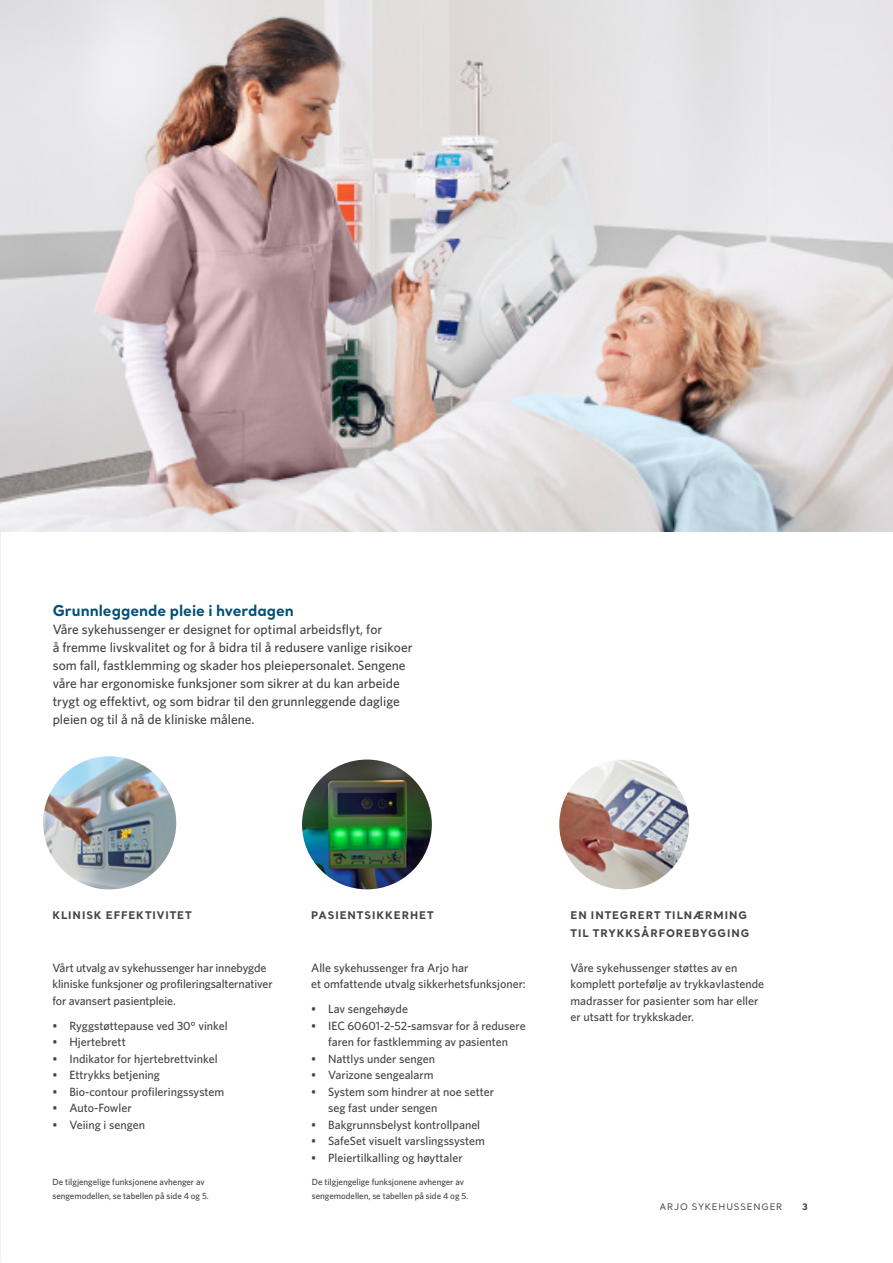
<style>
.page{position:relative;width:893px;height:1263px;background:#fff}
.page>*{position:absolute;margin:0;border:0;box-sizing:border-box;transform-origin:0 0}
.Sub-heading_body_cop{font:700 15px "Santral";letter-spacing:-.005em;color:#015174}
.Indent_body_copy_Whi{font:500 13.5px/18px "Whitney";color:#434342}
.Caption_Whitney_Medi{font:500 12px/16.5px "Whitney";color:#434342}
.Optional_sub-heading{font:500 12px/16.5px "Whitney";letter-spacing:-.01em;color:#434342}
.Optional_sub-heading-2{font:700 10.5px/18px "Santral";letter-spacing:.09em;color:#434342}
.Information_text_Whi{font:500 9px/13.5px "Whitney";letter-spacing:-.005em;color:#434342}
.t1{font:9px "Santral";letter-spacing:.09em;color:#434342}
.t2{font:700 9px "Santral";color:#434342}
</style>
<div class="page">
<img style="left:0;top:503px;width:1px;height:760px">
<img style="left:0;top:0;width:893px;height:531px">
<img style="left:559px;top:759px;width:130px;height:130px;border-radius:65px">
<img style="left:302px;top:759px;width:130px;height:130px;border-radius:65px">
<img style="left:43px;top:756px;width:133px;height:133px;border-radius:67px">
<p class="Sub-heading_body_cop" style="left:53px;top:600px;width:243px">Grunnleggende pleie i hverdagen</p>
<p class="Indent_body_copy_Whi" style="left:53px;top:620px;width:361px">Våre sykehussenger er designet for optimal arbeidsflyt, for<br>å fremme livskvalitet og for å bidra til å redusere vanlige risikoer som fall, fastklemming og skader hos pleiepersonalet. Sengene våre har ergonomiske funksjoner som sikrer at du kan arbeide trygt og effektivt, og som bidrar til den grunnleggende daglige pleien og til å nå de kliniske målene.</p>
<p class="Optional_sub-heading-2" style="left:52px;top:906px;width:141px">KLINISK EFFEKTIVITET</p>
<p class="Optional_sub-heading" style="left:52px;top:959px;width:222px">Vårt utvalg av sykehussenger har innebygde kliniske funksjoner og profileringsalternativer for avansert pasientpleie.</p>
<p class="Caption_Whitney_Medi" style="left:52px;top:1017px;width:177px">• Ryggstøttepause ved 30° vinkel</p>
<p class="Caption_Whitney_Medi" style="left:52px;top:1034px;width:75px">• Hjertebrett</p>
<p class="Caption_Whitney_Medi" style="left:52px;top:1050px;width:167px">• Indikator for hjertebrettvinkel</p>
<p class="Caption_Whitney_Medi" style="left:52px;top:1067px;width:109px">• Ettrykks betjening</p>
<p class="Caption_Whitney_Medi" style="left:52px;top:1083px;width:173px">• Bio-contour profileringssystem</p>
<p class="Caption_Whitney_Medi" style="left:52px;top:1100px;width:81px">• Auto-Fowler</p>
<p class="Caption_Whitney_Medi" style="left:52px;top:1116px;width:94px">• Veiing i sengen</p>
<p class="Optional_sub-heading-2" style="left:311px;top:906px;width:124px">PASIENTSIKKERHET</p>
<p class="Caption_Whitney_Medi" style="left:311px;top:959px;width:159px">Alle sykehussenger fra Arjo har</p>
<p class="Caption_Whitney_Medi" style="left:311px;top:976px;width:216px">et omfattende utvalg sikkerhetsfunksjoner:</p>
<p class="Caption_Whitney_Medi" style="left:311px;top:1001px;width:98px">• Lav sengehøyde</p>
<p class="Caption_Whitney_Medi" style="left:311px;top:1017px;width:216px;text-align:center">• IEC 60601-2-52-samsvar for å redusere faren for fastklemming av pasienten</p>
<p class="Caption_Whitney_Medi" style="left:311px;top:1050px;width:125px">• Nattlys under sengen</p>
<p class="Caption_Whitney_Medi" style="left:311px;top:1067px;width:124px">• Varizone sengealarm</p>
<p class="Caption_Whitney_Medi" style="left:328px;top:1083px;width:168px;text-indent:-17px">• System som hindrer at noe setter seg fast under sengen</p>
<p class="Caption_Whitney_Medi" style="left:311px;top:1116px;width:171px">• Bakgrunnsbelyst kontrollpanel</p>
<p class="Caption_Whitney_Medi" style="left:311px;top:1133px;width:175px">• SafeSet visuelt varslingssystem</p>
<p class="Caption_Whitney_Medi" style="left:311px;top:1149px;width:153px">• Pleiertilkalling og høyttaler</p>
<p class="Optional_sub-heading-2" style="left:570px;top:906px;width:180px">EN INTEGRERT TILNÆRMING<br>TIL TRYKKSÅRFOREBYGGING</p>
<p class="Caption_Whitney_Medi" style="left:570px;top:959px;width:195px">Våre sykehussenger støttes av en komplett portefølje av trykkavlastende madrasser for pasienter som har eller er utsatt for trykkskader.</p>
<p class="Information_text_Whi" style="left:52px;top:1175px;width:158px">De tilgjengelige funksjonene avhenger av sengemodellen, se tabellen på side 4 og 5.</p>
<p class="Information_text_Whi" style="left:312px;top:1175px;width:158px">De tilgjengelige funksjonene avhenger av sengemodellen, se tabellen på side 4 og 5.</p>
<p class="t1" style="left:659px;top:1201px;width:124px">ARJO SYKEHUSSENGER</p>
<p class="t2" style="left:802px;top:1200px;width:7px">3</p>
</div>
